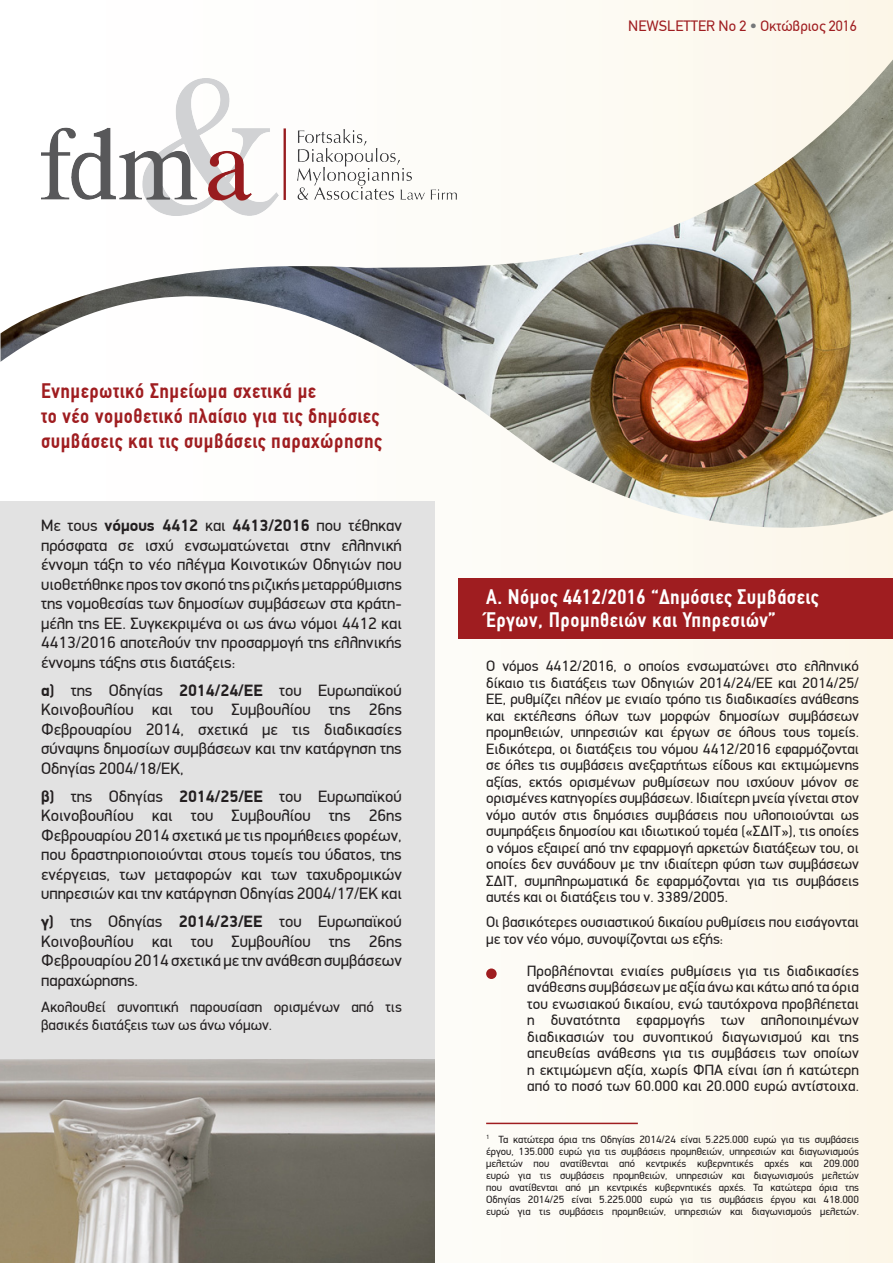
<style>
.page{position:relative;width:893px;height:1263px;background:#fdfaf2}
.page>*{position:absolute;margin:0;border:0;box-sizing:border-box;transform-origin:0 0}
.t1{font:700 21px/25.2px "PF Din Text Condensed";letter-spacing:.025em;color:#9f1d20}
.t2{font:700 21px/22.5px "PF Din Text Condensed";letter-spacing:.025em;color:#fff}
.t3{font:16.5px/19.5px "PF Din Display";color:#231f20;text-align:justify}
.t4{font:15px/16.5px "PF Din Display";color:#231f20}
.t5{font:15px "PF Din Text";color:#9f1d20}
.t6{font:10.5px/12px "PF Din Display";color:#231f20;text-align:justify}
.s1{color:#76787a}
.s2{font-weight:700}
</style>
<div class="page">
<div style="left:458px;top:578px;width:435px;height:61px;background:#9f1d20"></div>
<div style="left:0;top:502px;width:434px;height:558px;background:#e2e2e2"></div>
<img style="left:1px;top:60px;width:892px;height:468px">
<img style="left:0;top:1060px;width:434px;height:203px">
<img style="left:41px;top:79px;width:416px;height:137px">
<div style="left:486px;top:968px;width:11px;height:11px;background:#9f1d20;border-radius:50%"></div>
<hr style="left:486px;top:1123px;width:152px;height:1px;background:#9f1d20">
<p class="t5" style="left:628px;top:18px;width:230px">NEWSLETTER No 2 <span class="s1">•</span> Οκτώβριος 2016</p>
<p class="t1" style="left:41px;top:378px;width:342px">Ενημερωτικό Σημείωμα σχετικά με<br>το νέο νομοθετικό πλαίσιο για τις δημόσιες συμβάσεις και τις συμβάσεις παραχώρησης</p>
<p class="t3" style="left:41px;top:515px;width:362px">Με τους <span class="s2">νόμους 4412</span> και <span class="s2">4413/2016</span> που τέθηκαν πρόσφατα σε ισχύ ενσωματώνεται στην ελληνική έννομη τάξη το νέο πλέγμα Κοινοτικών Οδηγιών που υιοθετήθηκε προς τον σκοπό της ριζικής μεταρρύθμισης της νομοθεσίας των δημοσίων συμβάσεων στα κράτη&shy;μέλη της ΕΕ. Συγκεκριμένα οι ως άνω νόμοι 4412 και 4413/2016 αποτελούν την προσαρμογή της ελληνικής έννομης τάξης στις διατάξεις:</p>
<p class="t3" style="left:41px;top:680px;width:362px"><span class="s2">α)</span> της Οδηγίας <span class="s2">2014/24/ΕΕ</span> του Ευρωπαϊκού Κοινοβουλίου και του Συμβουλίου της 26ης Φεβρουαρίου 2014, σχετικά με τις διαδικασίες σύναψης δημοσίων συμβάσεων και την κατάργηση της Οδηγίας 2004/18/ΕΚ,</p>
<p class="t3" style="left:41px;top:786px;width:362px"><span class="s2">β)</span> της Οδηγίας <span class="s2">2014/25/ΕΕ</span> του Ευρωπαϊκού Κοινοβουλίου και του Συμβουλίου της 26ης Φεβρουαρίου 2014 σχετικά με τις προμήθειες φορέων, που δραστηριοποιούνται στους τομείς του ύδατος, της ενέργειας, των μεταφορών και των ταχυδρομικών υπηρεσιών και την κατάργηση Οδηγίας 2004/17/ΕΚ και</p>
<p class="t3" style="left:41px;top:911px;width:362px"><span class="s2">γ)</span> της Οδηγίας <span class="s2">2014/23/ΕΕ</span> του Ευρωπαϊκού Κοινοβουλίου και του Συμβουλίου της 26ης Φεβρουαρίου 2014 σχετικά με την ανάθεση συμβάσεων παραχώρησης.</p>
<p class="t4" style="left:41px;top:998px;width:362px;line-height:18px">Ακολουθεί συνοπτική παρουσίαση ορισμένων από τις βασικές διατάξεις των ως άνω νόμων.</p>
<p class="t2" style="left:486px;top:586px;width:334px">Α. Νόμος 4412/2016 “Δημόσιες Συμβάσεις<br>Έργων, Προμηθειών και Υπηρεσιών”</p>
<p class="t4" style="left:486px;top:658px;width:374px;text-align:justify">Ο νόμος 4412/2016, ο οποίος ενσωματώνει στο ελληνικό δίκαιο τις διατάξεις των Οδηγιών 2014/24/ΕΕ και 2014/25/ ΕΕ, ρυθμίζει πλέον με ενιαίο τρόπο τις διαδικασίες ανάθεσης και εκτέλεσης όλων των μορφών δημοσίων συμβάσεων προμηθειών, υπηρεσιών και έργων σε όλους τους τομείς.<br>Ειδικότερα, οι διατάξεις του νόμου 4412/2016 εφαρμόζονται σε όλες τις συμβάσεις ανεξαρτήτως είδους και εκτιμώμενης αξίας, εκτός ορισμένων ρυθμίσεων που ισχύουν μόνον σε ορισμένες κατηγορίες συμβάσεων. Ιδιαίτερη μνεία γίνεται στον νόμο αυτόν στις δημόσιες συμβάσεις που υλοποιούνται ως συμπράξεις δημοσίου και ιδιωτικού τομέα («ΣΔΙΤ»), τις οποίες ο νόμος εξαιρεί από την εφαρμογή αρκετών διατάξεων του, οι οποίες δεν συνάδουν με την ιδιαίτερη φύση των συμβάσεων ΣΔΙΤ, συμπληρωματικά δε εφαρμόζονται για τις συμβάσεις αυτές και οι διατάξεις του ν. 3389/2005.</p>
<p class="t4" style="left:486px;top:914px;width:374px">Οι βασικότερες ουσιαστικού δικαίου ρυθμίσεις που εισάγονται με τον νέο νόμο, συνοψίζονται ως εξής:</p>
<p class="t4" style="left:527px;top:962px;width:333px;text-align:justify">Προβλέπονται ενιαίες ρυθμίσεις για τις διαδικασίες ανάθεσης συμβάσεων με αξία άνω και κάτω από τα όρια του ενωσιακού δικαίου, ενώ ταυτόχρονα προβλέπεται η δυνατότητα εφαρμογής των απλοποιημένων διαδικασιών του συνοπτικού διαγωνισμού και της απευθείας ανάθεσης για τις συμβάσεις των οποίων η εκτιμώμενη αξία, χωρίς ΦΠΑ είναι ίση ή κατώτερη από το ποσό των 60.000 και 20.000 ευρώ αντίστοιχα.</p>
<p class="t6" style="left:486px;top:1133px;width:374px"><sup>1</sup> Τα κατώτερα όρια της Οδηγίας 2014/24 είναι 5.225.000 ευρώ για τις συμβάσεις έργου, 135.000 ευρώ για τις συμβάσεις προμηθειών, υπηρεσιών και διαγωνισμούς μελετών που ανατίθενται από κεντρικές κυβερνητικές αρχές και 209.000 ευρώ για τις συμβάσεις προμηθειών, υπηρεσιών και διαγωνισμούς μελετών που ανατίθενται από μη κεντρικές κυβερνητικές αρχές. Τα κατώτερα όρια της Οδηγίας 2014/25 είναι 5.225.000 ευρώ για τις συμβάσεις έργου και 418.000 ευρώ για τις συμβάσεις προμηθειών, υπηρεσιών και διαγωνισμούς μελετών.</p>
</div>
